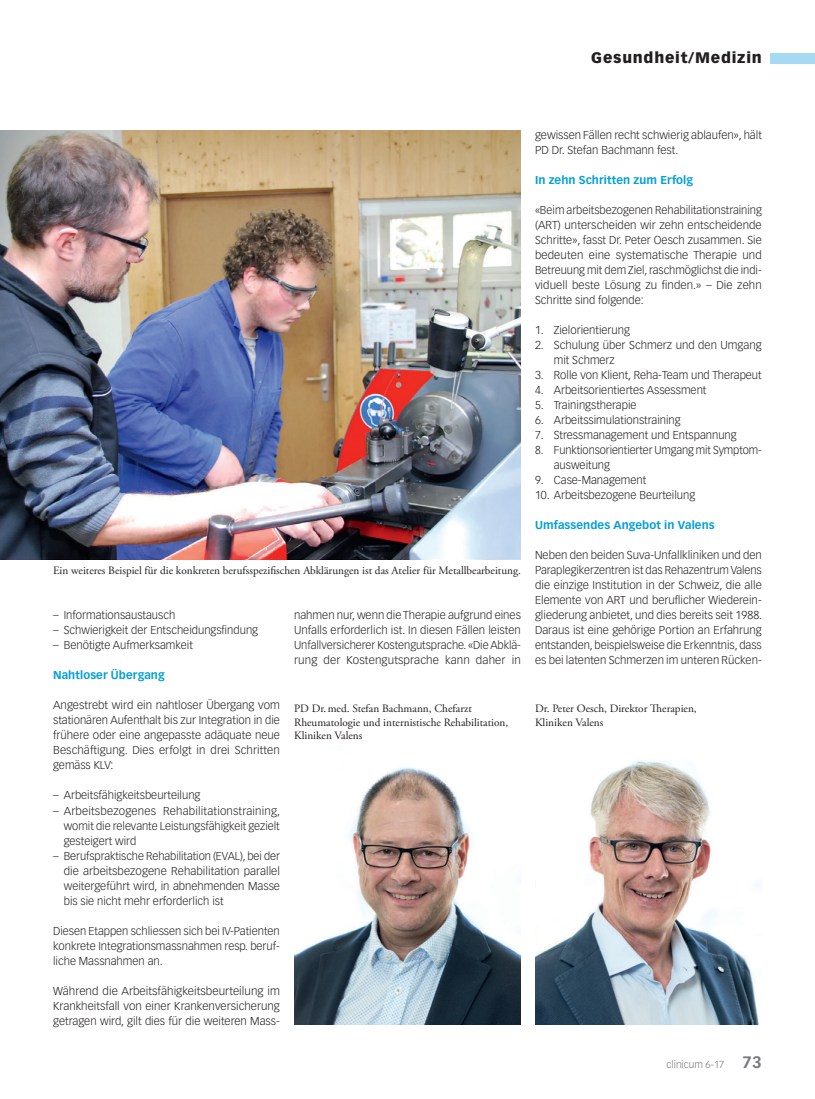
<style>
.page{position:relative;width:815px;height:1099px;background:#fff}
.page>*{position:absolute;margin:0;border:0;box-sizing:border-box;transform-origin:0 0}
.t1{font:900 15px "Vectora LT Std";letter-spacing:.05em;color:#231f20}
.t2{font:300 11.25px/15px "Vectora LT Std";color:#231f20;text-align:justify}
.t3{font:11.25px/13.5px "Adobe Garamond Pro";color:#231f20}
.t4{font:700 11.25px "Vectora LT Std";letter-spacing:.005em;color:#009fda}
.t5{font:300 10px "Vectora LT Std";color:#76787b}
.s1{font-weight:700;font-size:16.25px}
</style>
<div class="page">
<div style="left:770px;top:53px;width:45px;height:10px;background:#a5daf2"></div>
<img style="left:535px;top:760px;width:227px;height:264px">
<img style="left:294px;top:767px;width:227px;height:257px">
<img style="left:0;top:130px;width:521px;height:429px">
<h1 class="t1" style="left:591px;top:49px;width:172px">Gesundheit/Medizin</h1>
<p class="t3" style="left:53px;top:564px;width:469px">Ein weiteres Beispiel für die konkreten berufsspezifischen Abklärungen ist das Atelier für Metallbearbeitung.</p>
<p class="t2" style="left:53px;top:608px;width:124px">– Informationsaustausch</p>
<p class="t2" style="left:53px;top:623px;width:206px">– Schwierigkeit der Entscheidungsfindung</p>
<p class="t2" style="left:53px;top:638px;width:141px">– Benötigte Aufmerksamkeit</p>
<p class="t4" style="left:53px;top:668px;width:113px">Nahtloser Übergang</p>
<p class="t2" style="left:53px;top:698px;width:228px">Angestrebt wird ein nahtloser Übergang vom stationären Aufenthalt bis zur Integration in die frühere oder eine angepasste adäquate neue Beschäftigung. Dies erfolgt in drei Schritten gemäss KLV:</p>
<p class="t2" style="left:53px;top:788px;width:149px">– Arbeitsfähigkeitsbeurteilung</p>
<p class="t2" style="left:64px;top:803px;width:218px;text-indent:-11px">– Arbeitsbezogenes Rehabilitationstraining, womit die relevante Leistungsfähigkeit gezielt gesteigert wird</p>
<p class="t2" style="left:64px;top:848px;width:218px;text-indent:-11px">– Berufspraktische Rehabilitation (EVAL), bei der die arbeitsbezogene Rehabilitation parallel weitergeführt wird, in abnehmenden Masse bis sie nicht mehr erforderlich ist</p>
<p class="t2" style="left:53px;top:923px;width:228px">Diesen Etappen schliessen sich bei IV-Patienten konkrete Integrationsmassnahmen resp. beruf&shy;liche Massnahmen an.</p>
<p class="t2" style="left:53px;top:983px;width:228px">Während die Arbeitsfähigkeitsbeurteilung im Krankheitsfall von einer Krankenversicherung getragen wird, gilt dies für die weiteren Mass-</p>
<p class="t2" style="left:294px;top:608px;width:228px">nahmen nur, wenn die Therapie aufgrund eines Unfalls erforderlich ist. In diesen Fällen leisten Unfallversicherer Kostengutsprache. «Die Abklä&shy;rung der Kostengutsprache kann daher in</p>
<p class="t3" style="left:294px;top:702px;width:216px">PD Dr.med. Stefan Bachmann, Chefarzt<br>Rheumatologie und internistische Rehabilitation,<br>Kliniken Valens</p>
<p class="t2" style="left:535px;top:128px;width:228px">gewissen Fällen recht schwierig ablaufen», hält<br>PD Dr. Stefan Bachmann fest.</p>
<p class="t4" style="left:535px;top:173px;width:160px">In zehn Schritten zum Erfolg</p>
<p class="t2" style="left:535px;top:203px;width:228px">«Beim arbeitsbezogenen Rehabilitationstraining (ART) unterscheiden wir zehn entscheidende Schritte», fasst Dr. Peter Oesch zusammen. Sie bedeuten eine systematische Therapie und Betreuung mit dem Ziel, raschmöglichst die indi&shy;viduell beste Lösung zu finden.» – Die zehn Schritte sind folgende:</p>
<p class="t2" style="left:535px;top:323px;width:96px">1. Zielorientierung</p>
<p class="t2" style="left:554px;top:338px;width:209px;text-indent:-19px">2. Schulung über Schmerz und den Umgang mit Schmerz</p>
<p class="t2" style="left:535px;top:368px;width:228px">3. Rolle von Klient, Reha-Team und Therapeut</p>
<p class="t2" style="left:535px;top:383px;width:173px">4. Arbeitsorientiertes Assessment</p>
<p class="t2" style="left:535px;top:398px;width:103px">5. Trainingstherapie</p>
<p class="t2" style="left:535px;top:413px;width:147px">6. Arbeitssimulationstraining</p>
<p class="t2" style="left:535px;top:428px;width:203px">7. Stressmanagement und Entspannung</p>
<p class="t2" style="left:554px;top:443px;width:210px;text-indent:-19px">8. Funktionsorientierter Umgang mit Symptom&shy;ausweitung</p>
<p class="t2" style="left:535px;top:473px;width:113px">9. Case-Management</p>
<p class="t2" style="left:535px;top:488px;width:162px">10. Arbeitsbezogene Beurteilung</p>
<p class="t4" style="left:535px;top:518px;width:181px">Umfassendes Angebot in Valens</p>
<p class="t2" style="left:535px;top:548px;width:229px">Neben den beiden Suva-Unfallkliniken und den Paraplegikerzentren ist das Rehazentrum Valens die einzige Institution in der Schweiz, die alle Elemente von ART und beruflicher Wiederein&shy;gliederung anbietet, und dies bereits seit 1988.<br>Daraus ist eine gehörige Portion an Erfahrung entstanden, beispielsweise die Erkenntnis, dass es bei latenten Schmerzen im unteren Rücken-</p>
<p class="t3" style="left:535px;top:702px;width:163px">Dr. Peter Oesch, Direktor Therapien,<br>Kliniken Valens</p>
<p class="t5" style="left:667px;top:1058px;width:97px">clinicum 6-17 <span class="s1">73</span></p>
</div>
